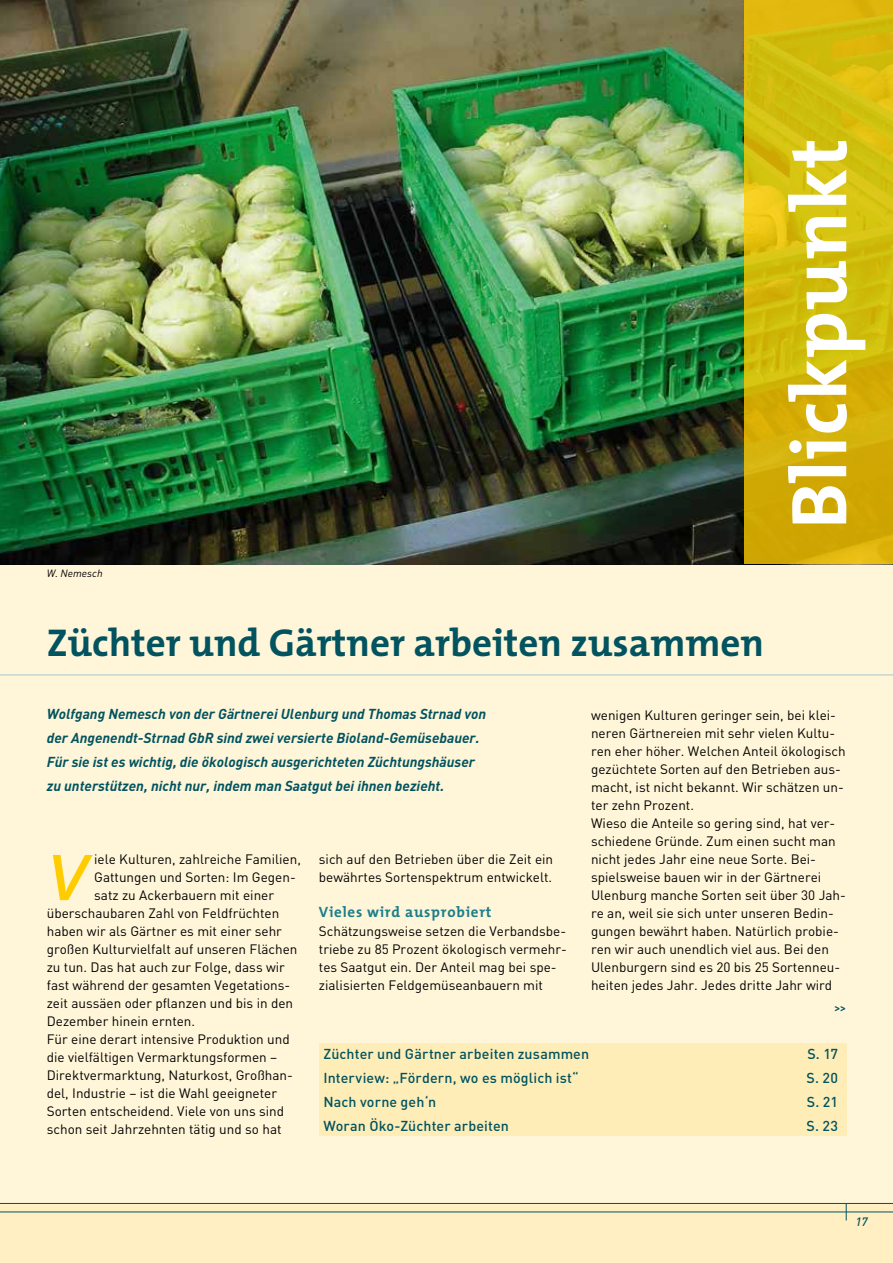
<style>
.page{position:relative;width:893px;height:1263px;background:#fff}
.page>*{position:absolute;margin:0;border:0;box-sizing:border-box;transform-origin:0 0}
.t1{font:700 79.5px "The Mix";letter-spacing:.01em;color:#fff}
.t2{font:italic 600 66.9px "The Mix";color:#fc0}
.t3{font:700 39px "The Mix";color:#00535f}
.t4{font:700 15px "The Mix";letter-spacing:.05em;color:#1a7e8b}
.t5{font:italic 700 14.25px/24px "DIN";color:#00535f}
.t6{font:500 14.25px "DIN";letter-spacing:.01em;color:#00535f}
.t7{font:13.5px/18px "DIN";color:#000}
.t8{font:italic 500 12px "DIN";color:#00535f}
.t9{font:500 12px "DIN";color:#00535f}
.t10{font:italic 10.5px "DIN";color:#000}
</style>
<div class="page">
<div style="left:0;top:0;width:893px;height:1205px;background:#fff5d8"></div>
<hr style="left:0;top:674px;width:893px;height:1px;background:#a5c5cc">
<div style="left:0;top:1203px;width:893px;height:60px;background:#ffefc3"></div>
<hr style="left:0;top:1203px;width:893px;height:1px;background:#00535f">
<hr style="left:0;top:1211px;width:893px;height:1px;background:#00535f">
<svg style="left:846px;top:1204px;width:1px;height:16px"></svg>
<img style="left:0;top:0;width:744px;height:564px">
<div style="left:319px;top:1043px;width:527px;height:92px;background:#ffedb8"></div>
<svg style="left:744px;top:0;width:149px;height:564px;background:#d3b70a"></svg>
<p class="t10" style="left:47px;top:566px;width:57px">W. Nemesch</p>
<h3 class="t3" style="left:47px;top:610px;width:719px">Züchter und Gärtner arbeiten zusammen</h3>
<h1 class="t1" style="left:753px;top:529px;width:392px;rotate:-90deg">Blickpunkt</h1>
<p class="t5" style="left:47px;top:701px;width:441px">Wolfgang Nemesch von der Gärtnerei Ulenburg und Thomas Strnad von der Angenendt-Strnad GbR sind zwei versierte Bioland-Gemüsebauer.<br>Für sie ist es wichtig, die ökologisch ausgerichteten Züchtungshäuser zu unterstützen, nicht nur, indem man Saatgut bei ihnen bezieht.</p>
<p class="t7" style="left:591px;top:706px;width:256px">wenigen Kulturen geringer sein, bei klei&shy;neren Gärtnereien mit sehr vielen Kultu&shy;ren eher höher. Welchen Anteil ökologisch gezüchtete Sorten auf den Betrieben aus&shy;macht, ist nicht bekannt. Wir schätzen un&shy;ter zehn Prozent.<br>Wieso die Anteile so gering sind, hat ver&shy;schiedene Gründe. Zum einen sucht man nicht jedes Jahr eine neue Sorte. Bei&shy;spielsweise bauen wir in der Gärtnerei Ulenburg manche Sorten seit über 30 Jah&shy;re an, weil sie sich unter unseren Bedin&shy;gungen bewährt haben. Natürlich probie&shy;ren wir auch unendlich viel aus. Bei den Ulenburgern sind es 20 bis 25 Sortenneu&shy;heiten jedes Jahr. Jedes dritte Jahr wird</p>
<p class="t7" style="left:319px;top:850px;width:236px">sich auf den Betrieben über die Zeit ein bewährtes Sortenspektrum entwickelt.</p>
<p class="t4" style="left:319px;top:899px;width:174px">Vieles wird ausprobiert</p>
<p class="t7" style="left:319px;top:922px;width:249px">Schätzungsweise setzen die Verbandsbe&shy;triebe zu 85 Prozent ökologisch vermehr&shy;tes Saatgut ein. Der Anteil mag bei spe&shy;zialisierten Feldgemüseanbauern mit</p>
<h2 class="t2" style="left:47px;top:822px;width:42px">V</h2>
<p class="t7" style="left:94px;top:850px;width:208px">iele Kulturen, zahlreiche Familien,</p>
<p class="t7" style="left:94px;top:868px;width:203px">Gattungen und Sorten: Im Gegen-</p>
<p class="t7" style="left:94px;top:886px;width:181px">satz zu Ackerbauern mit einer</p>
<p class="t7" style="left:47px;top:904px;width:234px">überschaubaren Zahl von Feldfrüchten</p>
<p class="t7" style="left:47px;top:922px;width:237px">haben wir als Gärtner es mit einer sehr</p>
<p class="t7" style="left:47px;top:940px;width:252px">großen Kulturvielfalt auf unseren Flächen</p>
<p class="t7" style="left:47px;top:958px;width:240px">zu tun. Das hat auch zur Folge, dass wir</p>
<p class="t7" style="left:47px;top:976px;width:245px">fast während der gesamten Vegetations-</p>
<p class="t7" style="left:47px;top:994px;width:248px">zeit aussäen oder pflanzen und bis in den</p>
<p class="t7" style="left:47px;top:1012px;width:150px">Dezember hinein ernten.</p>
<p class="t7" style="left:47px;top:1030px;width:244px">Für eine derart intensive Produktion und</p>
<p class="t7" style="left:47px;top:1048px;width:232px">die vielfältigen Vermarktungsformen –</p>
<p class="t7" style="left:47px;top:1066px;width:248px">Direktvermarktung, Naturkost, Großhan-</p>
<p class="t7" style="left:47px;top:1084px;width:232px">del, Industrie – ist die Wahl geeigneter</p>
<p class="t7" style="left:47px;top:1102px;width:239px">Sorten entscheidend. Viele von uns sind</p>
<p class="t7" style="left:47px;top:1120px;width:236px">schon seit Jahrzehnten tätig und so hat</p>
<p class="t9" style="left:834px;top:1000px;width:14px">&gt;&gt;</p>
<p class="t6" style="left:323px;top:1045px;width:267px">Züchter und Gärtner arbeiten zusammen</p>
<p class="t6" style="left:807px;top:1045px;width:32px">S. 17</p>
<p class="t6" style="left:323px;top:1069px;width:257px">Interview: „Fördern, wo es möglich ist“</p>
<p class="t6" style="left:806px;top:1069px;width:33px">S. 20</p>
<p class="t6" style="left:323px;top:1093px;width:114px">Nach vorne geh‘n</p>
<p class="t6" style="left:807px;top:1093px;width:33px">S. 21</p>
<p class="t6" style="left:323px;top:1117px;width:187px">Woran Öko-Züchter arbeiten</p>
<p class="t6" style="left:806px;top:1117px;width:33px">S. 23</p>
<p class="t8" style="left:855px;top:1214px;width:14px">17</p>
</div>
